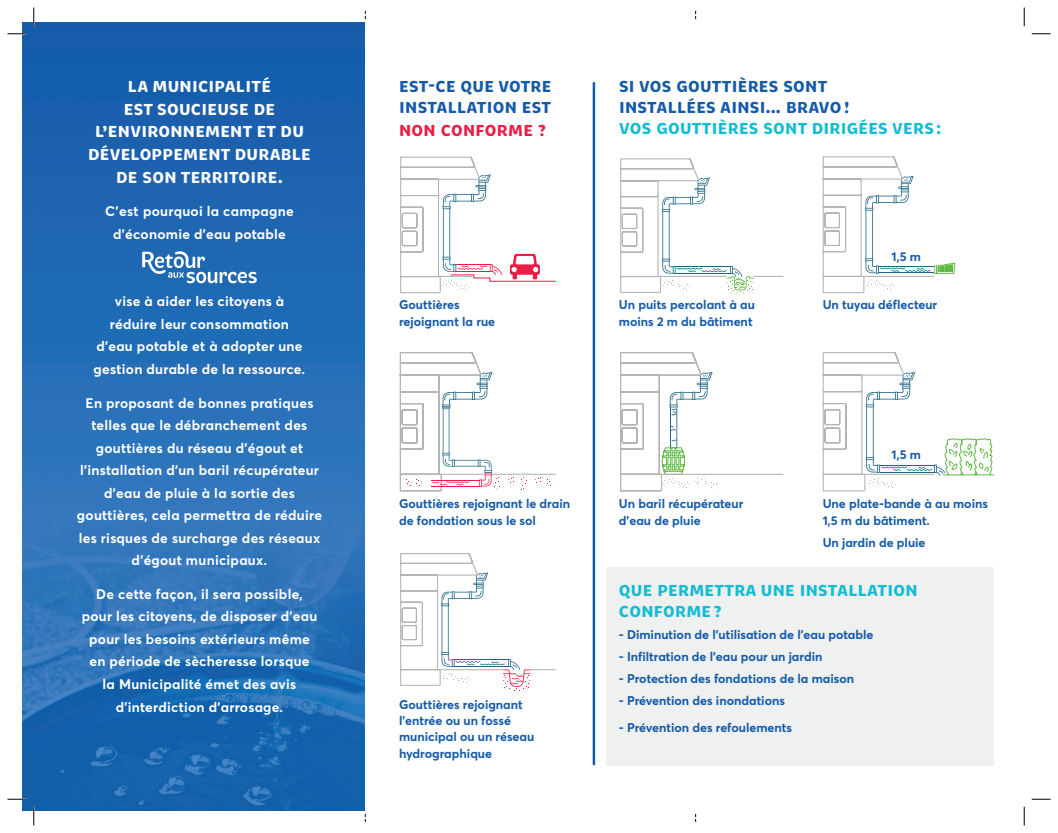
<style>
.page{position:relative;width:1058px;height:833px;background:#fff}
.page>*{position:absolute;margin:0;border:0;box-sizing:border-box;transform-origin:0 0}
.t1{font:700 16.25px/22.5px "Brevia";letter-spacing:.015em;color:#fff;text-align:center}
.t2{font:700 16.25px/21.2px "Brevia";letter-spacing:.015em;color:#135aaa}
.t3{font:700 16.25px/21.2px "Brevia";letter-spacing:.015em;color:#12bcd4}
.t4{font:700 16.25px "Brevia";letter-spacing:.015em;color:#eb1d45}
.t5{font:700 13.75px/22.5px "Averta";letter-spacing:.02em;color:#fff;text-align:center}
.t6{font:700 12.5px/16.2px "Averta";color:#135aaa}
</style>
<div class="page">
<hr style="left:492px;top:473px;width:64px;height:2px;background:#b4b5b6">
<svg style="left:620px;top:158px;width:134px;height:135px"></svg>
<svg style="left:822px;top:156px;width:133px;height:138px"></svg>
<hr style="left:659px;top:473px;width:124px;height:2px;background:#b4b5b6">
<hr style="left:659px;top:276px;width:67px;height:1px;background:#b4b5b6">
<hr style="left:753px;top:276px;width:30px;height:1px;background:#b4b5b6">
<svg style="left:620px;top:352px;width:99px;height:140px"></svg>
<svg style="left:400px;top:156px;width:156px;height:138px"></svg>
<hr style="left:438px;top:276px;width:34px;height:1px;background:#b4b5b6">
<hr style="left:863px;top:276px;width:70px;height:1px;background:#b4b5b6">
<svg style="left:822px;top:352px;width:172px;height:140px"></svg>
<svg style="left:399px;top:352px;width:101px;height:140px"></svg>
<svg style="left:400px;top:553px;width:155px;height:136px"></svg>
<div style="left:606px;top:567px;width:388px;height:198px;background:#eff0f0"></div>
<img style="left:23px;top:22px;width:342px;height:788px">
<hr style="left:592px;top:83px;width:3px;height:681px;background:#135aaa">
<svg style="left:142px;top:251px;width:115px;height:32px"></svg>
<svg style="left:8px;top:33px;width:18px;height:2px"></svg>
<svg style="left:1031px;top:33px;width:19px;height:2px"></svg>
<svg style="left:8px;top:798px;width:18px;height:2px"></svg>
<svg style="left:1031px;top:798px;width:19px;height:2px"></svg>
<svg style="left:33px;top:8px;width:2px;height:18px"></svg>
<svg style="left:33px;top:806px;width:2px;height:19px"></svg>
<svg style="left:1023px;top:8px;width:2px;height:18px"></svg>
<svg style="left:1023px;top:806px;width:2px;height:19px"></svg>
<p class="t1" style="left:88px;top:76px;width:224px">LA MUNICIPALITÉ<br>EST SOUCIEUSE DE<br>L’ENVIRONNEMENT ET DU<br>DÉVELOPPEMENT DURABLE<br>DE SON TERRITOIRE.</p>
<p class="t5" style="left:105px;top:199px;width:190px">C’est pourquoi la campagne d’économie d’eau potable</p>
<p class="t5" style="left:94px;top:289px;width:213px">vise à aider les citoyens à réduire leur consommation d’eau potable et à adopter une gestion durable de la ressource.</p>
<p class="t5" style="left:77px;top:391px;width:246px">En proposant de bonnes pratiques telles que le débranchement des gouttières du réseau d’égout et l’installation d’un baril récupérateur d’eau de pluie à la sortie des gouttières, cela permettra de réduire les risques de surcharge des réseaux d’égout municipaux.</p>
<p class="t5" style="left:82px;top:582px;width:237px">De cette façon, il sera possible, pour les citoyens, de disposer d’eau pour les besoins extérieurs même en période de sècheresse lorsque la Municipalité émet des avis d’interdiction d’arrosage.</p>
<p class="t2" style="left:399px;top:76px;width:154px">EST-CE QUE VOTRE<br>INSTALLATION EST</p>
<p class="t4" style="left:399px;top:120px;width:148px">NON CONFORME ?</p>
<p class="t2" style="left:619px;top:76px;width:232px">SI VOS GOUTTIÈRES SONT<br>INSTALLÉES AINSI… BRAVO!</p>
<p class="t3" style="left:619px;top:118px;width:324px">VOS GOUTTIÈRES SONT DIRIGÉES VERS:</p>
<p class="t6" style="left:891px;top:247px;width:31px">1,5 m</p>
<p class="t6" style="left:399px;top:296px;width:98px">Gouttières rejoignant la rue</p>
<p class="t6" style="left:619px;top:296px;width:137px">Un puits percolant à au moins 2 m du bâtiment</p>
<p class="t6" style="left:822px;top:296px;width:116px">Un tuyau déflecteur</p>
<p class="t6" style="left:891px;top:446px;width:31px">1,5 m</p>
<p class="t6" style="left:399px;top:495px;width:173px">Gouttières rejoignant le drain de fondation sous le sol</p>
<p class="t6" style="left:619px;top:495px;width:126px">Un baril récupérateur d’eau de pluie</p>
<p class="t6" style="left:822px;top:495px;width:167px">Une plate-bande à au moins<br>1,5 m du bâtiment.</p>
<p class="t6" style="left:822px;top:533px;width:104px">Un jardin de pluie</p>
<p class="t6" style="left:399px;top:695px;width:137px">Gouttières rejoignant l’entrée ou un fossé municipal ou un réseau hydrographique</p>
<p class="t3" style="left:619px;top:580px;width:300px">QUE PERMETTRA UNE INSTALLATION<br>CONFORME?</p>
<p class="t6" style="left:619px;top:626px;width:256px">- Diminution de l’utilisation de l’eau potable</p>
<p class="t6" style="left:619px;top:648px;width:205px">- Infiltration de l’eau pour un jardin</p>
<p class="t6" style="left:619px;top:669px;width:237px">- Protection des fondations de la maison</p>
<p class="t6" style="left:619px;top:691px;width:168px">- Prévention des inondations</p>
<p class="t6" style="left:619px;top:718px;width:175px">- Prévention des refoulements</p>
</div>
